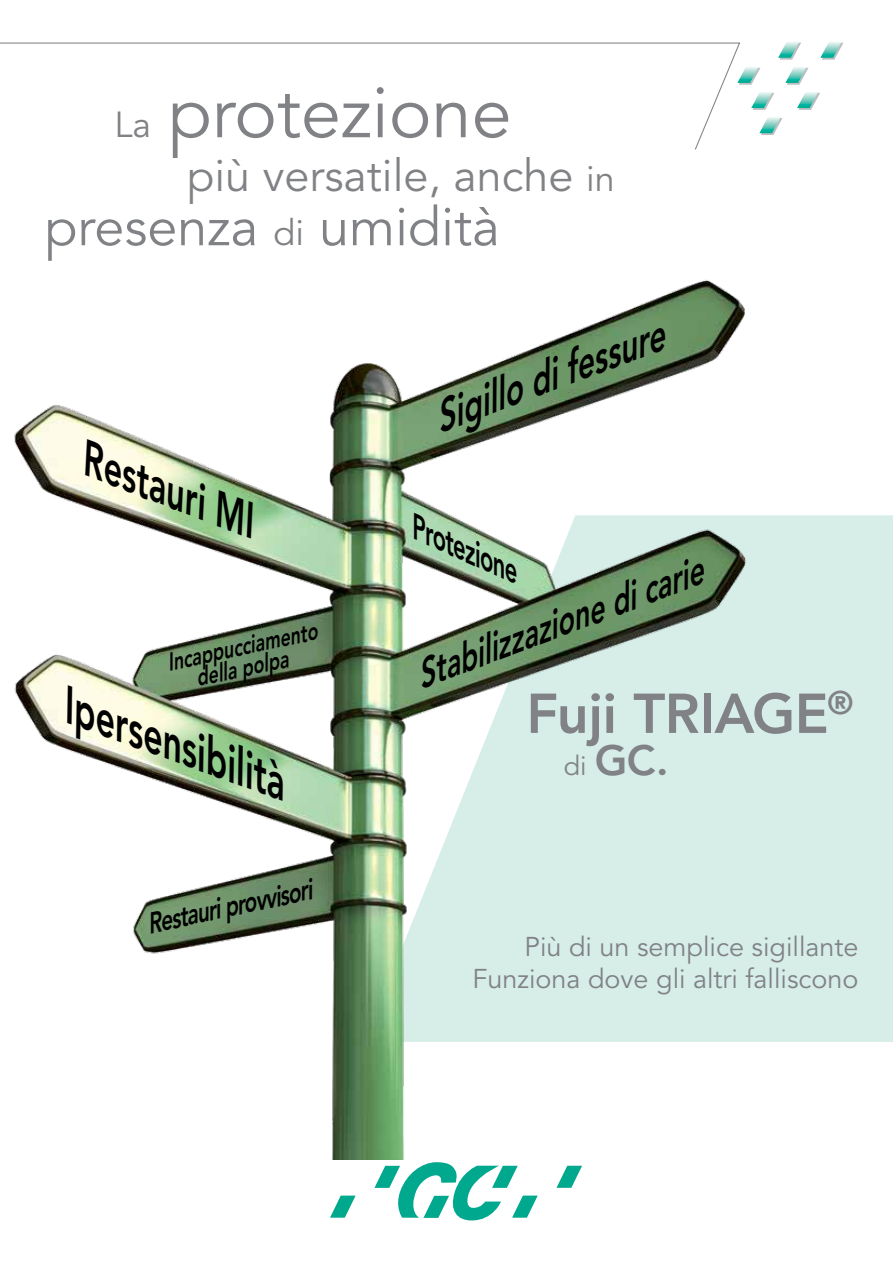
<style>
.page{position:relative;width:893px;height:1263px;background:#fff}
.page>*{position:absolute;margin:0;border:0;box-sizing:border-box;transform-origin:0 0}
.t1{font:72px "Avenir LT Std";color:#808285}
.t2{font:800 55.5px "Avenir LT Std";letter-spacing:-.01em;color:#808285}
.t3{font:54px "Avenir LT Std";color:#808285}
.t4{font:italic 800 50.4px "Avenir LT Std";color:#000;scale:.71 1}
.t5{font:italic 800 48.3px "Avenir LT Std";color:#000;scale:.71 1}
.t6{font:45px "Avenir LT Std";color:#808285}
.t7{font:italic 800 44.1px "Avenir LT Std";color:#000;scale:.71 1}
.t8{font:800 42px "Avenir LT Std";color:#808285}
.t9{font:italic 800 39.9px "Avenir LT Std";color:#000;scale:.71 1}
.t10{font:italic 800 33.6px "Avenir LT Std";color:#000;scale:.71 1}
.t11{font:italic 800 29.4px "Avenir LT Std";color:#000;scale:.71 1}
.t12{font:27px/32.4px "Avenir LT Std";color:#808285;text-align:right}
.t13{font:italic 800 25.2px/21px "Avenir LT Std";color:#000;text-align:center;scale:.71 1}
.s1{font-size:36px}
.s2{font-weight:400;font-size:27px}
</style>
<div class="page">
<svg style="left:778px;top:42px;width:23px;height:18px"></svg>
<svg style="left:741px;top:67px;width:19px;height:18px"></svg>
<svg style="left:751px;top:92px;width:23px;height:18px"></svg>
<svg style="left:820px;top:42px;width:23px;height:18px"></svg>
<svg style="left:785px;top:67px;width:23px;height:18px"></svg>
<svg style="left:797px;top:92px;width:23px;height:18px"></svg>
<svg style="left:759px;top:117px;width:23px;height:18px"></svg>
<img style="left:14px;top:280px;width:878px;height:880px">
<svg style="left:0;top:42px;width:741px;height:108px"></svg>
<svg style="left:556px;top:1166px;width:26px;height:22px"></svg>
<svg style="left:374px;top:1162px;width:164px;height:58px"></svg>
<svg style="left:330px;top:1195px;width:26px;height:23px"></svg>
<h1 class="t1" style="left:114px;top:71px;width:399px"><span class="s1">La</span> protezione</h1>
<h3 class="t6" style="left:187px;top:150px;width:429px">più versatile, anche <span class="s1">in</span></h3>
<h3 class="t3" style="left:44px;top:196px;width:457px">presenza <span class="s1">di</span> umidità</h3>
<h3 class="t5" style="left:99px;top:432px;width:259px;rotate:21deg">Restauri MI</h3>
<p class="t13" style="left:165px;top:652px;width:217px;rotate:-12deg">Incappucciamento della polpa</p>
<h3 class="t4" style="left:81px;top:677px;width:331px;rotate:20deg">Ipersensibilità</h3>
<p class="t11" style="left:144px;top:906px;width:238px;rotate:-12deg">Restauri provvisori</p>
<h3 class="t7" style="left:425px;top:395px;width:342px;rotate:-21deg">Sigillo di fessure</h3>
<p class="t10" style="left:425px;top:509px;width:163px;rotate:24deg">Protezione</p>
<h3 class="t9" style="left:408px;top:653px;width:428px;rotate:-20deg">Stabilizzazione di carie</h3>
<h2 class="t2" style="left:526px;top:681px;width:329px">Fuji TRIAGE<sup>®</sup></h2>
<h3 class="t8" style="left:564px;top:735px;width:106px"><span class="s2">di</span> GC.</h3>
<p class="t12" style="left:473px;top:931px;width:387px">Più di un semplice sigillante<br>Funziona dove gli altri falliscono</p>
</div>
